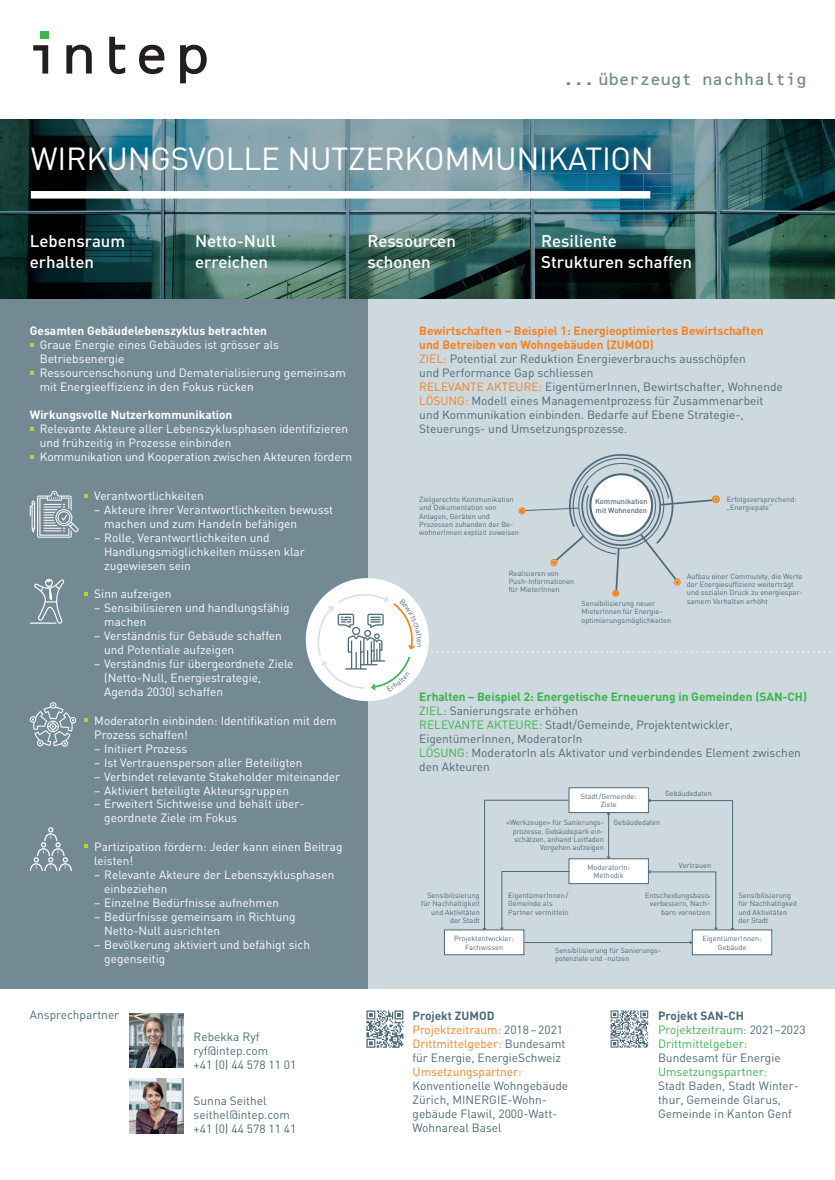
<style>
.page{position:relative;width:835px;height:1180px;background:#fff}
.page>*{position:absolute;margin:0;border:0;box-sizing:border-box;transform-origin:0 0}
.t1{font:31.5px "DIN";letter-spacing:-.01em;color:#fff}
.t2{font:500 16.8px/21px "DIN";color:#fff}
.t3{font:16.8px "OCRB A";letter-spacing:-.1em;color:#738a95}
.t4{font:11.9px/14px "DIN";color:#fff}
.t5{font:11.9px/14px "DIN";color:#4d6a78}
.t6{font:11.9px/14px "DIN";color:#3ab54a}
.t7{font:700 11.9px "DIN";color:#fff}
.t8{font:11.9px "DIN";color:#f58220}
.t9{font:7.35px/8.4px "DIN";color:#4d6a78}
.t10{font:500 7.35px/8.4px "DIN";color:#4d6a78}
.s1{font-weight:700;color:#f58220}
.s2{color:#f58220}
.s3{font-weight:700;color:#3ab54a}
.s4{color:#3ab54a}
.s5{font-weight:700}
.s6{font-weight:700;color:#4d6a78}
.s7{color:#4d6a78}
</style>
<div class="page">
<div style="left:0;top:149px;width:834px;height:839px;background:#cdd8df"></div>
<div style="left:0;top:149px;width:367px;height:839px;background:#738a95"></div>
<svg style="left:66px;top:45px;width:26px;height:29px"></svg>
<svg style="left:109px;top:37px;width:16px;height:37px"></svg>
<svg style="left:139px;top:45px;width:25px;height:29px"></svg>
<svg style="left:180px;top:45px;width:27px;height:38px"></svg>
<div style="left:40px;top:31px;width:8px;height:7px;background:#3ab54a"></div>
<svg style="left:33px;top:45px;width:15px;height:29px"></svg>
<img style="left:0;top:119px;width:834px;height:180px">
<div style="left:31px;top:191px;width:619px;height:8px;background:#fff"></div>
<svg style="left:30px;top:343px;width:4px;height:4px"></svg>
<svg style="left:30px;top:371px;width:4px;height:4px"></svg>
<svg style="left:30px;top:427px;width:4px;height:4px"></svg>
<svg style="left:30px;top:455px;width:4px;height:4px"></svg>
<img style="left:129px;top:1013px;width:55px;height:54px">
<img style="left:129px;top:1079px;width:55px;height:54px">
<svg style="left:34px;top:579px;width:30px;height:45px"></svg>
<hr style="left:30px;top:622px;width:26px;height:2px;background:#fff">
<svg style="left:30px;top:827px;width:42px;height:44px"></svg>
<svg style="left:30px;top:702px;width:47px;height:45px"></svg>
<svg style="left:30px;top:491px;width:58px;height:47px"></svg>
<svg style="left:84px;top:592px;width:4px;height:4px"></svg>
<svg style="left:84px;top:718px;width:4px;height:4px"></svg>
<svg style="left:84px;top:844px;width:4px;height:4px"></svg>
<div style="left:569px;top:788px;width:79px;height:24px;background:#fff"></div>
<div style="left:568px;top:787px;width:80px;height:26px;border:1px solid #4d6a78"></div>
<div style="left:569px;top:859px;width:79px;height:24px;background:#fff"></div>
<div style="left:568px;top:858px;width:80px;height:26px;border:1px solid #4d6a78"></div>
<div style="left:692px;top:930px;width:79px;height:24px;background:#fff"></div>
<div style="left:692px;top:929px;width:79px;height:26px;border:1px solid #4d6a78"></div>
<div style="left:444px;top:930px;width:80px;height:24px;background:#fff"></div>
<div style="left:444px;top:929px;width:80px;height:26px;border:1px solid #4d6a78"></div>
<hr style="left:524px;top:942px;width:167px;height:1px;background:#4d6a78">
<svg style="left:648px;top:798px;width:86px;height:132px"></svg>
<svg style="left:482px;top:799px;width:87px;height:131px"></svg>
<hr style="left:608px;top:813px;width:1px;height:45px;background:#4d6a78">
<img style="left:366px;top:1010px;width:38px;height:38px">
<img style="left:610px;top:1010px;width:39px;height:38px">
<div style="left:306px;top:578px;width:123px;height:123px;background:#fff;border-radius:50%"></div>
<svg style="left:317px;top:447px;width:518px;height:245px"></svg>
<h2 class="t3" style="left:562px;top:69px;width:246px">... überzeugt nachhaltig</h2>
<h1 class="t1" style="left:31px;top:138px;width:624px">WIRKUNGSVOLLE NUTZERKOMMUNIKATION</h1>
<h2 class="t2" style="left:30px;top:230px;width:97px">Lebensraum erhalten</h2>
<h2 class="t2" style="left:195px;top:230px;width:82px">Netto-Null erreichen</h2>
<h2 class="t2" style="left:367px;top:230px;width:90px">Ressourcen schonen</h2>
<h2 class="t2" style="left:541px;top:230px;width:152px">Resiliente<br>Strukturen schaffen</h2>
<p class="t7" style="left:30px;top:323px;width:239px">Gesamten Gebäudelebenszyklus betrachten</p>
<p class="t4" style="left:40px;top:338px;width:307px">Graue Energie eines Gebäudes ist grösser als Betriebsenergie<br>Ressourcenschonung und Dematerialisierung gemeinsam mit Energieeffizienz in den Fokus rücken</p>
<p class="t7" style="left:30px;top:407px;width:204px">Wirkungsvolle Nutzerkommunikation</p>
<p class="t4" style="left:40px;top:422px;width:314px">Relevante Akteure aller Lebenszyklusphasen identifizieren und frühzeitig in Prozesse einbinden<br>Kommunikation und Kooperation zwischen Akteuren fördern</p>
<p class="t4" style="left:94px;top:489px;width:111px">Verantwortlichkeiten</p>
<p class="t4" style="left:104px;top:503px;width:230px;text-indent:-10px">– Akteure ihrer Verantwortlichkeiten bewusst machen und zum Handeln befähigen</p>
<p class="t4" style="left:104px;top:531px;width:202px;text-indent:-10px">– Rolle, Verantwortlichkeiten und<br>Handlungs möglichkeiten müssen klar zugewiesen sein</p>
<p class="t4" style="left:94px;top:587px;width:79px">Sinn aufzeigen</p>
<p class="t4" style="left:104px;top:601px;width:187px;text-indent:-10px">– Sensibilisieren und handlungsfähig machen</p>
<p class="t4" style="left:104px;top:629px;width:179px;text-indent:-10px">– Verständnis für Gebäude schaffen und Potentiale aufzeigen</p>
<p class="t4" style="left:104px;top:657px;width:191px;text-indent:-10px">– Verständnis für übergeordnete Ziele (Netto-Null, Energiestrategie,<br>Agenda 2030) schaffen</p>
<p class="t4" style="left:94px;top:713px;width:243px">ModeratorIn einbinden: Identifikation mit dem<br>Prozess schaffen!</p>
<p class="t4" style="left:94px;top:741px;width:94px">– Initiiert Prozess</p>
<p class="t4" style="left:94px;top:755px;width:210px">– Ist Vertrauensperson aller Beteiligten</p>
<p class="t4" style="left:94px;top:769px;width:247px">– Verbindet relevante Stakeholder miteinander</p>
<p class="t4" style="left:94px;top:783px;width:196px">– Aktiviert beteiligte Akteursgruppen</p>
<p class="t4" style="left:104px;top:797px;width:202px;text-indent:-10px">– Erweitert Sichtweise und behält über&shy;geordnete Ziele im Fokus</p>
<p class="t4" style="left:94px;top:839px;width:250px">Partizipation fördern: Jeder kann einen Beitrag leisten!</p>
<p class="t4" style="left:104px;top:867px;width:232px;text-indent:-10px">– Relevante Akteure der Lebenszyklusphasen einbeziehen</p>
<p class="t4" style="left:94px;top:895px;width:186px">– Einzelne Bedürfnisse aufnehmen</p>
<p class="t4" style="left:104px;top:909px;width:193px;text-indent:-10px">– Bedürfnisse gemeinsam in Richtung<br>Netto-Null ausrichten</p>
<p class="t4" style="left:104px;top:937px;width:207px;text-indent:-10px">– Bevölkerung aktiviert und befähigt sich gegenseitig</p>
<p class="t5" style="left:30px;top:1008px;width:91px">Ansprechpartner</p>
<p class="t5" style="left:193px;top:1029px;width:104px">Rebekka Ryf ryf@intep.com<br>+41 (0) 44 578 11 01</p>
<p class="t5" style="left:193px;top:1094px;width:104px">Sunna Seithel seithel@intep.com +41 (0) 44 578 11 41</p>
<p class="t5" style="left:419px;top:324px;width:365px"><span class="s1">Bewirtschaften – Beispiel 1: Energieoptimiertes Bewirtschaften und Betreiben von Wohngebäuden (ZUMOD)<br></span><span class="s2">ZIEL:</span> Potential zur Reduktion Energieverbrauchs ausschöpfen<br>und Performance Gap schliessen<br><span class="s2">RELEVANTE AKTEURE:</span> EigentümerInnen, Bewirtschafter, Wohnende <span class="s2">LÖSUNG:</span> Modell eines Managementprozess für Zusammenarbeit und Kommunikation einbinden. Bedarfe auf Ebene Strategie-, Steuerungs- und Umsetzungsprozesse.</p>
<p class="t9" style="left:419px;top:495px;width:101px">Zielgerechte Kommunikation und Dokumentation von<br>Anlagen, Geräten und<br>Prozessen zuhanden der Be&shy;wohnerInnen explizit zuweisen</p>
<p class="t10" style="left:595px;top:497px;width:54px">Kommunikation mit Wohnenden</p>
<p class="t9" style="left:424px;top:643px;width:6px;rotate:90deg">n</p>
<p class="t9" style="left:508px;top:568px;width:67px">Realisieren von<br>Push- Informationen für MieterInnen</p>
<p class="t9" style="left:581px;top:599px;width:91px">Sensibilisierung neuer<br>MieterInnen für Energie&shy;optimierungsmöglichkeiten</p>
<p class="t9" style="left:726px;top:495px;width:71px">Erfolgsversprechend: „Energiepate“</p>
<p class="t9" style="left:686px;top:571px;width:117px">Aufbau einer Community, die Werte der Energie suffizienz weiterträgt und sozialen Druck zu energiespar&shy;samem Verhalten erhöht</p>
<p class="t5" style="left:419px;top:689px;width:389px"><span class="s3">Erhalten – Beispiel 2: Energetische Erneuerung in Gemeinden (SAN-CH)<br></span><span class="s4">ZIEL:</span> Sanierungsrate erhöhen<br><span class="s4">RELEVANTE AKTEURE:</span> Stadt/Gemeinde, Projektentwickler, EigentümerInnen, ModeratorIn<br><span class="s4">LÖSUNG:</span> ModeratorIn als Aktivator und verbindendes Element zwischen den Akteuren</p>
<p class="t9" style="left:580px;top:792px;width:57px;text-align:center">Stadt /Gemeinde:<br>Ziele</p>
<p class="t9" style="left:665px;top:789px;width:48px">Gebäudedaten</p>
<p class="t9" style="left:506px;top:818px;width:99px">«Werkzeuge» für Sanierungs-</p>
<p class="t9" style="left:613px;top:818px;width:48px">Gebäudedaten</p>
<p class="t9" style="left:512px;top:826px;width:93px;text-align:right">prozesse, Gebäudepark ein&shy;schätzen, anhand Leitfaden<br>Vorgehen aufzeigen</p>
<p class="t9" style="left:587px;top:863px;width:44px;text-align:center">ModeratorIn:<br>Methodik</p>
<p class="t9" style="left:678px;top:860px;width:34px">Vertrauen</p>
<p class="t9" style="left:421px;top:891px;width:60px;text-align:right">Sensibilisierung für Nachhaltigkeit und Aktivitäten der Stadt</p>
<p class="t9" style="left:508px;top:891px;width:62px">EigentümerInnen /<br>Gemeinde als<br>Partner vermitteln</p>
<p class="t9" style="left:645px;top:891px;width:67px;text-align:right">Entscheidungsbasis verbessern, Nach&shy;barn vernetzen</p>
<p class="t9" style="left:555px;top:946px;width:107px">Sensibilisierung für Sanierungs&shy;potenziale und -nutzen</p>
<p class="t9" style="left:738px;top:891px;width:60px">Sensibilisierung für Nachhaltigkeit und Aktivitäten der Stadt</p>
<p class="t9" style="left:454px;top:934px;width:61px;text-align:center">Projektentwickler:<br>Fachwissen</p>
<p class="t9" style="left:702px;top:934px;width:60px;text-align:center">EigentümerInnen:<br>Gebäude</p>
<p class="t5" style="left:412px;top:1008px;width:154px"><span class="s5">Projekt ZUMOD<br></span><span class="s2">Projektzeitraum:</span> 2018 – 2021<br><span class="s2">Drittmittelgeber:</span> Bundesamt für Energie, EnergieSchweiz</p>
<p class="t8" style="left:412px;top:1064px;width:111px">Umsetzungspartner:</p>
<p class="t5" style="left:412px;top:1078px;width:157px">Konventionelle Wohngebäude<br>Zürich, MINERGIE-Wohn&shy;gebäude Flawil, 2000-Watt-<br>Wohnareal Basel</p>
<p class="t6" style="left:658px;top:1008px;width:149px"><span class="s6">Projekt SAN-CH<br></span>Projektzeitraum: <span class="s7">2021–2023<br></span>Drittmittelgeber:</p>
<p class="t5" style="left:658px;top:1050px;width:124px">Bundesamt für Energie</p>
<p class="t6" style="left:658px;top:1064px;width:111px">Umsetzungspartner:</p>
<p class="t5" style="left:658px;top:1078px;width:142px">Stadt Baden, Stadt Winter&shy;thur, Gemeinde Glarus,<br>Gemeinde in Kanton Genf</p>
</div>
